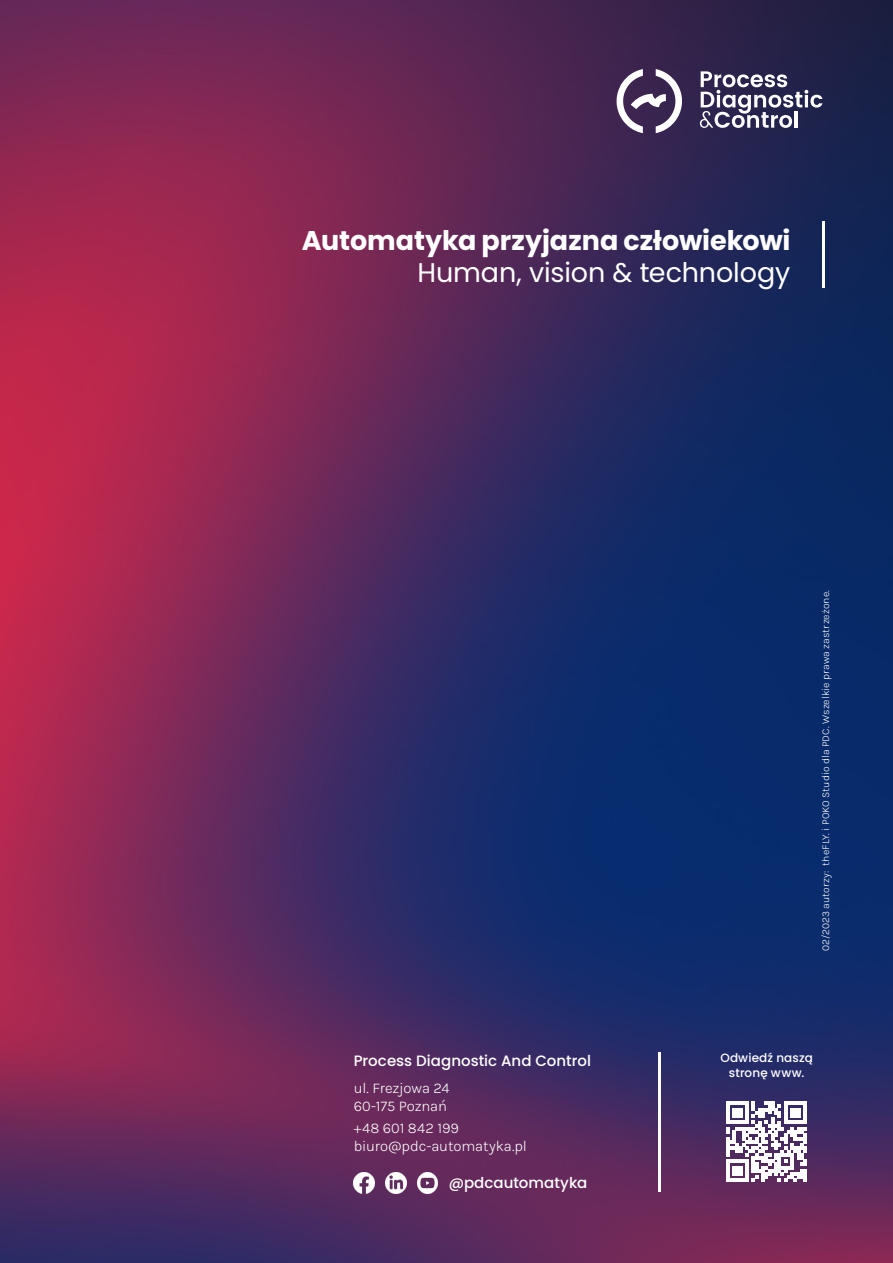
<style>
.page{position:relative;width:893px;height:1263px;background:#fff}
.page>*{position:absolute;margin:0;border:0;box-sizing:border-box;transform-origin:0 0}
.t1{font:700 27px "Poppins";letter-spacing:-.005em;color:#fff}
.t2{font:27px "Poppins";letter-spacing:-.005em;color:#fff}
.t3{font:300 15px/18px "Karla";letter-spacing:-.01em;color:#fff}
.t4{font:500 15px "Poppins";color:#fff}
.t5{font:500 12px/14.4px "Poppins";letter-spacing:.015em;color:#fff;text-align:center}
.t6{font:300 10.5px "Karla";letter-spacing:.005em;color:#fff}
</style>
<div class="page">
<img style="left:0;top:0;width:893px;height:1263px">
<hr style="left:822px;top:222px;width:3px;height:66px;background:#fff">
<svg style="left:700px;top:71px;width:122px;height:57px"></svg>
<hr style="left:795px;top:111px;width:3px;height:17px;background:#fff">
<svg style="left:617px;top:69px;width:65px;height:64px"></svg>
<hr style="left:658px;top:1052px;width:2px;height:140px;background:#fff">
<img style="left:354px;top:1172px;width:21px;height:21px">
<img style="left:386px;top:1172px;width:20px;height:21px">
<img style="left:417px;top:1173px;width:21px;height:20px">
<svg style="left:726px;top:1101px;width:80px;height:81px"></svg>
<h1 class="t1" style="left:302px;top:225px;width:490px">Automatyka przyjazna człowiekowi</h1>
<h1 class="t2" style="left:417px;top:257px;width:374px">Human, vision &amp; technology</h1>
<h2 class="t4" style="left:354px;top:1052px;width:239px">Process Diagnostic And Control</h2>
<h2 class="t3" style="left:354px;top:1078px;width:97px">ul. Frezjowa 24<br>60-175 Poznań</h2>
<h2 class="t3" style="left:354px;top:1118px;width:175px">+48 601 842 199 biuro@pdc-automatyka.pl</h2>
<h2 class="t4" style="left:449px;top:1174px;width:140px">@pdcautomatyka</h2>
<p class="t6" style="left:819px;top:951px;width:363px;rotate:-90deg">02/2023 autorzy: theFLY. i POKO Studio dla PDC. Wszelkie prawa zastrzeżone.</p>
<p class="t5" style="left:720px;top:1051px;width:94px">Odwiedź naszą stronę www.</p>
</div>
